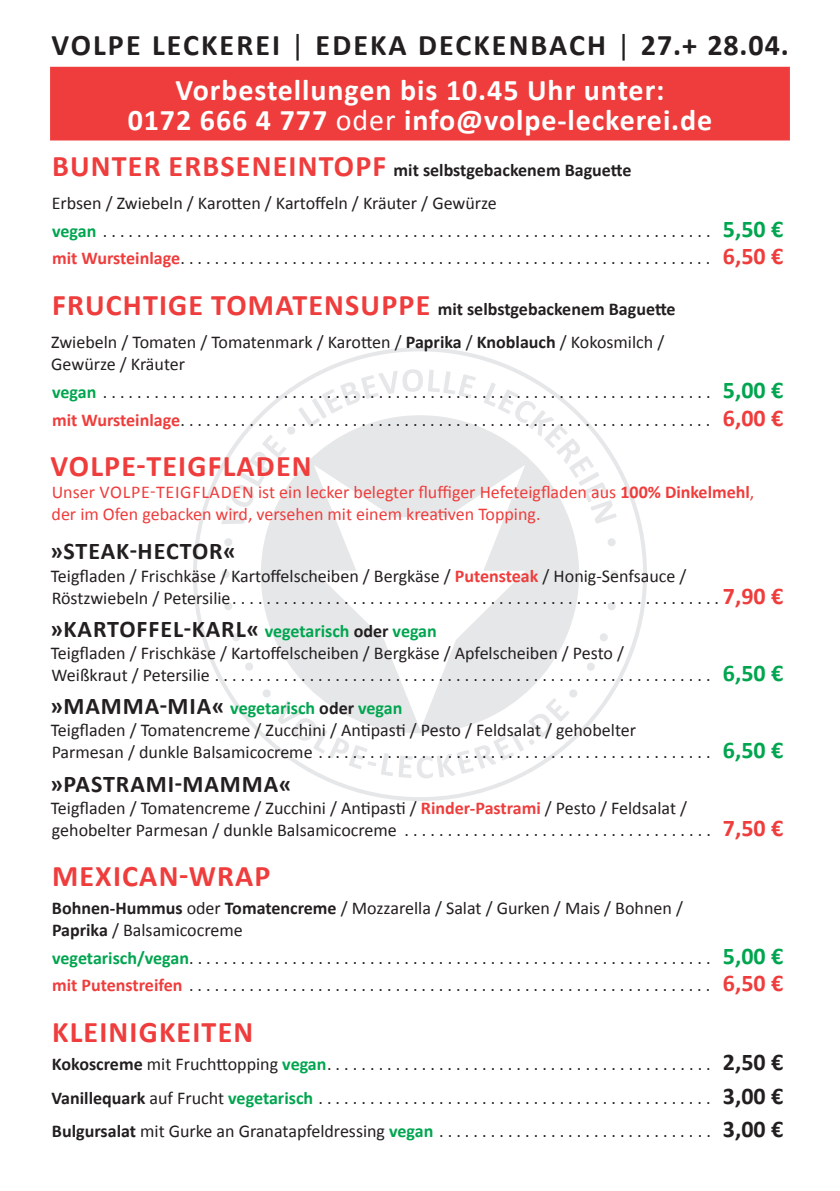
<style>
.page{position:relative;width:840px;height:1191px;background:#fff}
.page>*{position:absolute;margin:0;border:0;box-sizing:border-box;transform-origin:0 0}
.t1{font:700 30px/30px "Calibri";letter-spacing:.03em;color:#fff;text-align:center}
.t2{font:700 30px "Calibri";letter-spacing:.04em;color:#ee3d3c}
.t3{font:700 30px "Calibri";letter-spacing:.07em;color:#231f20}
.t4{font:700 24px "Calibri";letter-spacing:.04em;color:#231f20}
.t5{font:18px/22px "Calibri";color:#231f20}
.t6{font:18px/22px "Calibri";color:#ee3d3c}
.s1{font-weight:400}
.s2{font-weight:700;font-size:30px;color:#ee3d3c}
.s3{font-weight:700}
.s4{font-weight:700;color:#00a54f}
.s5{font-weight:700;font-size:24px;color:#00a54f}
.s6{font-weight:700;color:#ee3d3c}
.s7{font-weight:700;font-size:24px;color:#ee3d3c}
.s8{font-size:18px;color:#00a54f}
.s9{font-size:18px}
.s10{font-weight:700;font-size:24px}
</style>
<div class="page">
<svg style="left:193px;top:347px;width:453px;height:454px"></svg>
<svg style="left:607px;top:538px;width:8px;height:8px"></svg>
<svg style="left:609px;top:570px;width:9px;height:8px"></svg>
<svg style="left:224px;top:538px;width:8px;height:8px"></svg>
<svg style="left:221px;top:570px;width:9px;height:8px"></svg>
<svg style="left:224px;top:602px;width:47px;height:95px"></svg>
<svg style="left:221px;top:369px;width:254px;height:155px"></svg>
<svg style="left:483px;top:383px;width:133px;height:140px"></svg>
<svg style="left:278px;top:700px;width:114px;height:76px"></svg>
<svg style="left:398px;top:602px;width:217px;height:176px"></svg>
<div style="left:51px;top:68px;width:737px;height:71px;background:#ee3d3c"></div>
<div style="left:50px;top:67px;width:739px;height:73px;border:2px solid #ee3d3c"></div>
<h1 class="t3" style="left:52px;top:26px;width:738px">VOLPE LECKEREI <span class="s1">|</span> EDEKA DECKENBACH <span class="s1">|</span> 27.+ 28.04.</h1>
<h1 class="t1" style="left:128px;top:75px;width:586px">Vorbestellungen bis 10.45 Uhr unter:<br>0172 666 4 777 <span class="s1">oder</span> info@volpe-leckerei.de</h1>
<p class="t5" style="left:52px;top:153px;width:581px;line-height:33.4px"><span class="s2">BUNTER ERBSENEINTOPF</span> <span class="s3">mit selbstgebackenem Baguette<br></span>Erbsen / Zwiebeln / Karotten / Kartoffeln / Kräuter / Gewürze</p>
<p class="t5" style="left:52px;top:217px;width:732px;line-height:27.6px"><span class="s4">vegan</span> . . . . . . . . . . . . . . . . . . . . . . . . . . . . . . . . . . . . . . . . . . . . . . . . . . . . . . . . . . . . . . . . . . . . . . . <span class="s5">5,50 € </span><span class="s6">mit Wursteinlage</span> . . . . . . . . . . . . . . . . . . . . . . . . . . . . . . . . . . . . . . . . . . . . . . . . . . . . . . . . . . . . . . <span class="s7">6,50 €</span></p>
<p class="t5" style="left:51px;top:292px;width:625px;line-height:33.4px"><span class="s2">FRUCHTIGE TOMATENSUPPE</span> <span class="s3">mit selbstgebackenem Baguette<br></span>Zwiebeln / Tomaten / Tomatenmark / Karotten / <span class="s3">Paprika</span> / <span class="s3">Knoblauch</span> / Kokosmilch /</p>
<p class="t5" style="left:51px;top:351px;width:733px;line-height:27.6px">Gewürze / Kräuter<br><span class="s4">vegan</span> . . . . . . . . . . . . . . . . . . . . . . . . . . . . . . . . . . . . . . . . . . . . . . . . . . . . . . . . . . . . . . . . . . . . . . . <span class="s5">5,00 € </span><span class="s6">mit Wursteinlage</span> . . . . . . . . . . . . . . . . . . . . . . . . . . . . . . . . . . . . . . . . . . . . . . . . . . . . . . . . . . . . . . <span class="s7">6,00 €</span></p>
<h1 class="t2" style="left:50px;top:447px;width:262px">VOLPE-TEIGFLADEN</h1>
<p class="t6" style="left:51px;top:481px;width:704px">Unser VOLPE-TEIGFLADEN ist ein lecker belegter fluffiger Hefeteigfladen aus <span class="s3">100% Dinkelmehl</span>, der im Ofen gebacken wird, versehen mit einem kreativen Topping.</p>
<h2 class="t4" style="left:50px;top:536px;width:187px">»STEAK-HECTOR«</h2>
<p class="t5" style="left:51px;top:564px;width:733px">Teigfladen / Frischkäse / Kartoffelscheiben / Bergkäse / <span class="s6">Putensteak</span> / Honig-Senfsauce /<br>Röstzwiebeln / Petersilie . . . . . . . . . . . . . . . . . . . . . . . . . . . . . . . . . . . . . . . . . . . . . . . . . . . . . . . . . <span class="s7">7,90 €</span></p>
<h2 class="t4" style="left:50px;top:613px;width:388px">»KARTOFFEL-KARL« <span class="s8">vegetarisch</span> <span class="s9">oder</span> <span class="s8">vegan</span></h2>
<p class="t5" style="left:51px;top:642px;width:733px">Teigfladen / Frischkäse / Kartoffelscheiben / Bergkäse / Apfelscheiben / Pesto /<br>Weißkraut / Petersilie . . . . . . . . . . . . . . . . . . . . . . . . . . . . . . . . . . . . . . . . . . . . . . . . . . . . . . . . . . <span class="s5">6,50 €</span></p>
<p class="t5" style="left:50px;top:697px;width:734px"><span class="s10">»MAMMA-MIA«</span> <span class="s4">vegetarisch</span> <span class="s3">oder</span> <span class="s4">vegan<br></span>Teigfladen / Tomatencreme / Zucchini / Antipasti / Pesto / Feldsalat / gehobelter<br>Parmesan / dunkle Balsamicocreme . . . . . . . . . . . . . . . . . . . . . . . . . . . . . . . . . . . . . . . . . . . . . . <span class="s5">6,50 €</span></p>
<h2 class="t4" style="left:50px;top:768px;width:243px">»PASTRAMI-MAMMA«</h2>
<p class="t5" style="left:51px;top:796px;width:733px">Teigfladen / Tomatencreme / Zucchini / Antipasti / <span class="s6">Rinder-Pastrami</span> / Pesto / Feldsalat /<br>gehobelter Parmesan / dunkle Balsamicocreme . . . . . . . . . . . . . . . . . . . . . . . . . . . . . . . . . . . . <span class="s7">7,50 €</span></p>
<h1 class="t2" style="left:52px;top:857px;width:220px">MEXICAN-WRAP</h1>
<p class="t5" style="left:52px;top:897px;width:632px"><span class="s3">Bohnen-Hummus</span> oder <span class="s3">Tomatencreme</span> / Mozzarella / Salat / Gurken / Mais / Bohnen /<br><span class="s3">Paprika</span> / Balsamicocreme</p>
<p class="t5" style="left:52px;top:944px;width:732px;line-height:27.6px"><span class="s4">vegetarisch/vegan</span>. . . . . . . . . . . . . . . . . . . . . . . . . . . . . . . . . . . . . . . . . . . . . . . . . . . . . . . . . . . . . <span class="s5">5,00 € </span><span class="s6">mit Putenstreifen</span> . . . . . . . . . . . . . . . . . . . . . . . . . . . . . . . . . . . . . . . . . . . . . . . . . . . . . . . . . . . . . <span class="s7">6,50 €</span></p>
<h1 class="t2" style="left:52px;top:1013px;width:203px">KLEINIGKEITEN</h1>
<p class="t5" style="left:52px;top:1047px;width:732px;line-height:33.6px;text-align:justify"><span class="s3">Kokoscreme</span> mit Fruchttopping <span class="s4">vegan</span> . . . . . . . . . . . . . . . . . . . . . . . . . . . . . . . . . . . . . . . . . . . . . <span class="s10">2,50 € </span><span class="s3">Vanillequark</span> auf Frucht <span class="s4">vegetarisch</span> . . . . . . . . . . . . . . . . . . . . . . . . . . . . . . . . . . . . . . . . . . . . . . <span class="s10">3,00 € </span><span class="s3">Bulgursalat</span> mit Gurke an Granatapfeldressing <span class="s4">vegan</span> . . . . . . . . . . . . . . . . . . . . . . . . . . . . . . . . <span class="s10">3,00 €</span></p>
</div>
